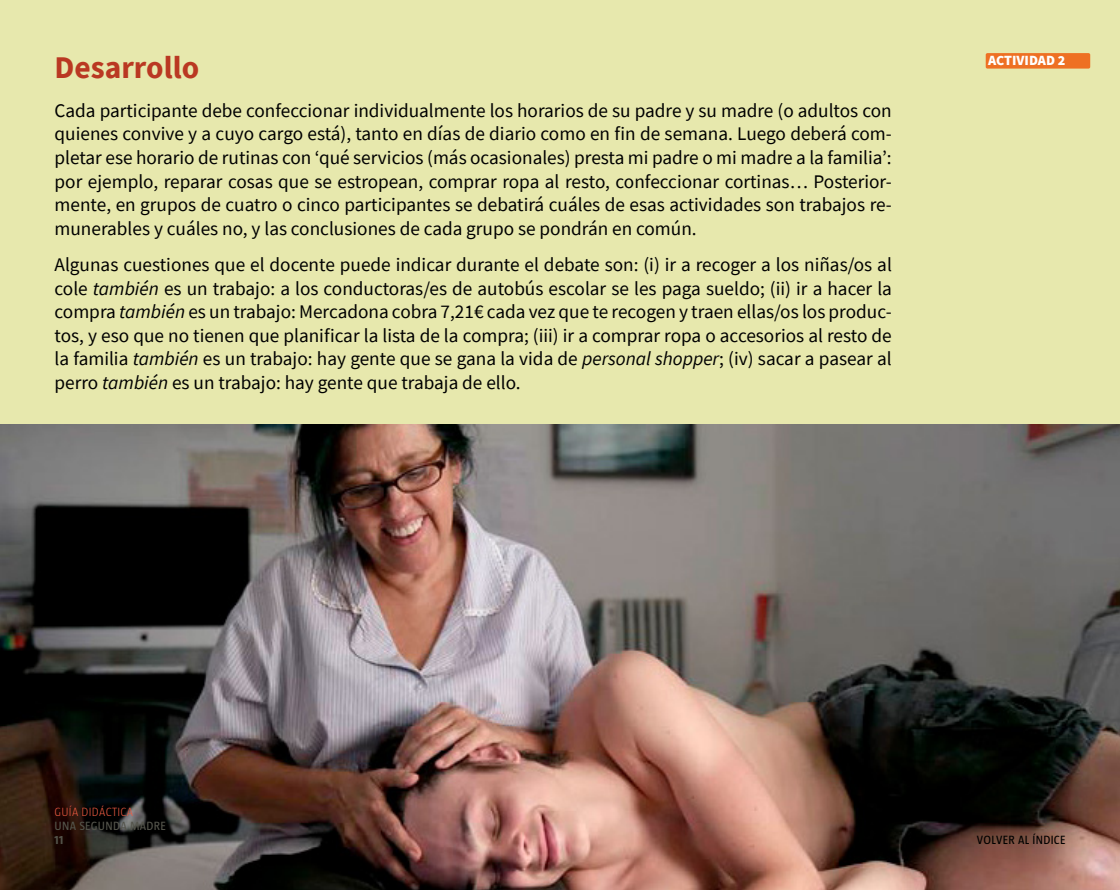
<style>
.page{position:relative;width:1120px;height:890px;background:#e7e8ad}
.page>*{position:absolute;margin:0;border:0;box-sizing:border-box;transform-origin:0 0}
.t1{font:700 31.5px "Source Sans Pro";color:#ba3822}
.t2{font:19.25px/23.6px "Source Sans Pro";color:#000;text-align:justify}
.t3{font:900 14px "Source Sans Pro";color:#fff}
.t4{font:12.25px "Taz";letter-spacing:.025em;color:#54544b}
.t5{font:12.25px "Taz";letter-spacing:.025em;color:#000}
.t6{font:300 12.25px "Taz";letter-spacing:.025em;color:#eb5a41}
.t7{font:700 12.25px "Taz";color:#54544b}
.s1{font-style:italic}
</style>
<div class="page">
<img style="left:0;top:424px;width:1120px;height:466px">
<div style="left:986px;top:53px;width:104px;height:16px;background:#ee7023;border-radius:2px"></div>
<h1 class="t1" style="left:55px;top:46px;width:146px">Desarrollo</h1>
<p class="t2" style="left:55px;top:98px;width:839px">Cada participante debe confeccionar individualmente los horarios de su padre y su madre (o adultos con quienes convive y a cuyo cargo está), tanto en días de diario como en fin de semana. Luego deberá com&shy;pletar ese horario de rutinas con ‘qué servicios (más ocasionales) presta mi padre o mi madre a la familia’: por ejemplo, reparar cosas que se estropean, comprar ropa al resto, confeccionar cortinas… Posterior&shy;mente, en grupos de cuatro o cinco participantes se debatirá cuáles de esas actividades son trabajos re&shy;munerables y cuáles no, y las conclusiones de cada grupo se pondrán en común.</p>
<p class="t2" style="left:55px;top:253px;width:839px">Algunas cuestiones que el docente puede indicar durante el debate son: (i) ir a recoger a los niñas/os al cole <span class="s1">también</span> es un trabajo: a los conductoras/es de autobús escolar se les paga sueldo; (ii) ir a hacer la compra <span class="s1">también</span> es un trabajo: Mercadona cobra 7,21€ cada vez que te recogen y traen ellas/os los produc&shy;tos, y eso que no tienen que planificar la lista de la compra; (iii) ir a comprar ropa o accesorios al resto de la familia <span class="s1">también</span> es un trabajo: hay gente que se gana la vida de <span class="s1">personal shopper</span>; (iv) sacar a pasear al perro <span class="s1">también</span> es un trabajo: hay gente que trabaja de ello.</p>
<p class="t3" style="left:988px;top:51px;width:79px">ACTIVIDAD 2</p>
<p class="t6" style="left:55px;top:805px;width:80px">GUÍA DIDÁCTICA</p>
<p class="t4" style="left:55px;top:819px;width:113px">UNA SEGUNDA MADRE</p>
<p class="t7" style="left:55px;top:833px;width:10px">11</p>
<p class="t5" style="left:977px;top:833px;width:90px">VOLVER AL ÍNDICE</p>
</div>
